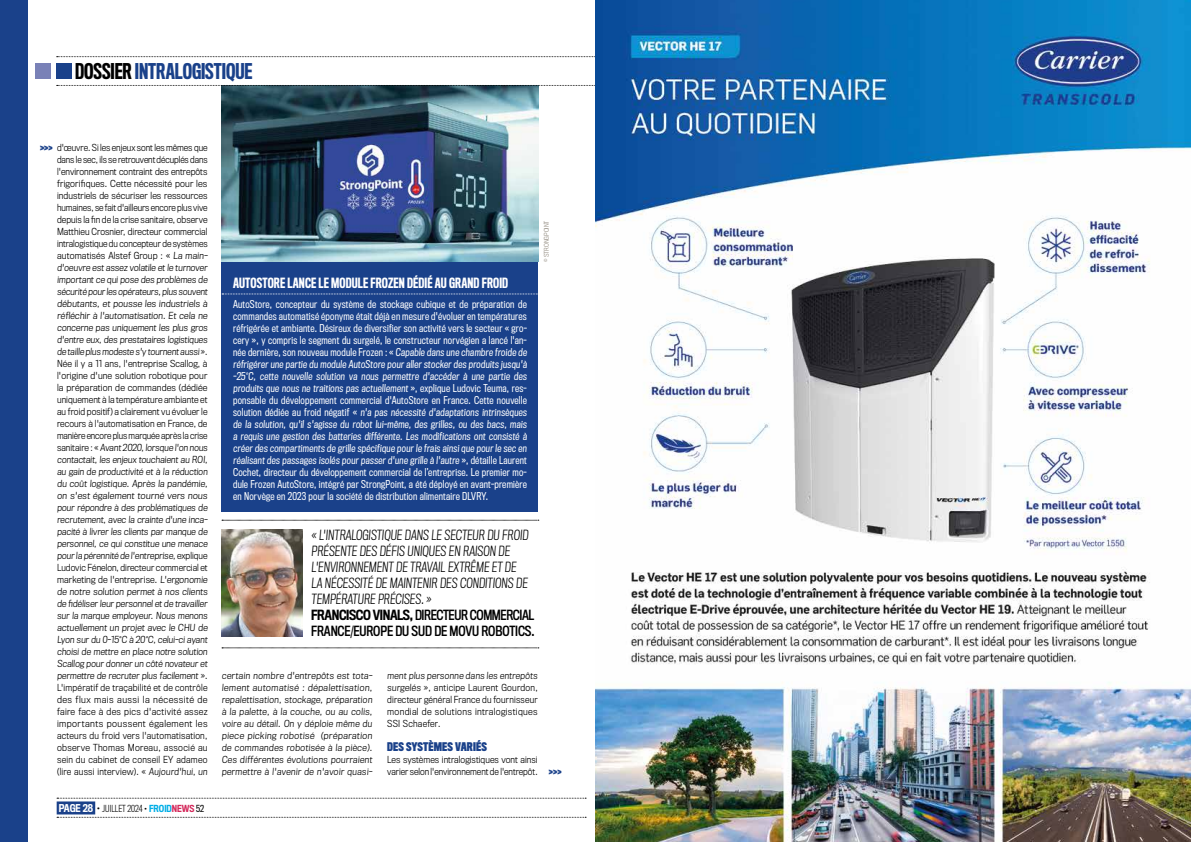
<style>
.page{position:relative;width:1191px;height:842px;background:#fff}
.page>*{position:absolute;margin:0;border:0;box-sizing:border-box;transform-origin:0 0}
.t1{font:500 20px "Titling Gothic FB Comp";color:#1a418a}
.t2{font:300 13px/16px "Titling Gothic FB Cond";color:#000}
.t3{font:13px/16px "Titling Gothic FB Cond Standard";letter-spacing:-.015em;color:#000}
.t4{font:500 13px "Titling Gothic FB Comp";letter-spacing:.01em;color:#fff}
.t5{font:700 11px "Titling Gothic FB Comp";letter-spacing:.015em;color:#1a418a}
.t6{font:10px/12px "Titling Gothic FB Cond";letter-spacing:.02em;color:#fff;text-align:justify}
.t7{font:300 9px/12px "Titling Gothic FB Narrow";letter-spacing:.005em;color:#000}
.t8{font:300 9px "Titling Gothic FB Cond";color:#000}
.t9{font:300 6px "Titling Gothic FB Narrow";color:#898175}
.s1{color:#000}
.s2{font-weight:500;font-size:10px;color:#fff}
.s3{font-weight:400;font-size:10px}
.s4{font-weight:400}
.s5{font-weight:500;color:#00aee6}
.s6{font-weight:500;color:#d4295b}
.s7{font-family:"Titling Gothic FB Cond";font-weight:500}
.s8{font-family:"Titling Gothic FB Comp";font-weight:700;font-size:11px;color:#1a418a}
</style>
<div class="page">
<div style="left:222px;top:142px;width:316px;height:369px;background:#1a418a"></div>
<svg style="left:222px;top:294px;width:316px;height:1px"></svg>
<svg style="left:222px;top:520px;width:317px;height:1px"></svg>
<svg style="left:222px;top:648px;width:317px;height:1px"></svg>
<div style="left:35px;top:63px;width:16px;height:16px;background:#7981b7"></div>
<svg style="left:57px;top:817px;width:529px;height:1px"></svg>
<svg style="left:57px;top:798px;width:529px;height:1px"></svg>
<div style="left:57px;top:801px;width:38px;height:13px;background:#1a418a"></div>
<div style="left:0;top:0;width:27px;height:842px;background:#1a418a"></div>
<img style="left:222px;top:86px;width:316px;height:175px">
<div style="left:56px;top:63px;width:16px;height:16px;background:#1a418a"></div>
<svg style="left:57px;top:56px;width:538px;height:1px"></svg>
<svg style="left:57px;top:85px;width:538px;height:1px"></svg>
<img style="left:222px;top:530px;width:81px;height:107px">
<img style="left:595px;top:0;width:596px;height:842px">
<h1 class="t1" style="left:75px;top:60px;width:179px"><span class="s1">DOSSIER</span> INTRALOGISTIQUE</h1>
<p class="t7" style="left:57px;top:141px;width:153px">d'œuvre. Si les enjeux sont les mêmes que dans le sec, ils se retrouvent décuplés dans l'environnement contraint des entrepôts frigorifiques. Cette nécessité pour les industriels de sécuriser les ressources humaines, se fait d'ailleurs encore plus vive depuis la fin de la crise sanitaire, observe Matthieu Crosnier, directeur commercial intralogistique du concepteur de systèmes automatisés Alstef Group : « La main&shy;d'oeuvre est assez volatile et le turnover important ce qui pose des problèmes de sécurité pour les opérateurs, plus souvent débutants, et pousse les industriels à réfléchir à l'automatisation. Et cela ne concerne pas uniquement les plus gros d'entre eux, des prestataires logistiques de taille plus modeste s'y tournent aussi ».<br>Née il y a 11 ans, l'entreprise Scallog, à l'origine d'une solution robotique pour la préparation de commandes (dédiée uniquement à la température ambiante et au froid positif) a clairement vu évoluer le recours à l'automatisation en France, de manière encore plus marquée après la crise sanitaire : « Avant 2020, lorsque l'on nous contactait, les enjeux touchaient au ROI, au gain de productivité et à la réduction du coût logistique. Après la pandémie, on s'est également tourné vers nous pour répondre à des problématiques de recrutement, avec la crainte d'une inca&shy;pacité à livrer les clients par manque de personnel, ce qui constitue une menace pour la pérennité de l'entreprise, explique Ludovic Fénelon, directeur commercial et marketing de l'entreprise. L'ergonomie de notre solution permet à nos clients de fidéliser leur personnel et de travailler sur la marque employeur. Nous menons actuellement un projet avec le CHU de Lyon sur du 0-15°C à 20°C, celui-ci ayant choisi de mettre en place notre solution Scallog pour donner un côté novateur et permettre de recruter plus facilement ».<br>L'impératif de traçabilité et de contrôle des flux mais aussi la nécessité de faire face à des pics d'activité assez importants poussent également les acteurs du froid vers l'automatisation, observe Thomas Moreau, associé au sein du cabinet de conseil EY adameo (lire aussi interview). « Aujourd'hui, un</p>
<p class="t5" style="left:40px;top:141px;width:14px">&gt;&gt;&gt;</p>
<p class="t8" style="left:59px;top:803px;width:147px"><span class="s2">PAGE 28</span> <span class="s3">•</span> JUILLET 2024 <span class="s4">•</span> <span class="s5">FROID</span><span class="s6">NEWS</span> <span class="s4">52</span></p>
<h2 class="t4" style="left:233px;top:275px;width:277px">AUTOSTORE LANCE LE MODULE FROZEN DÉDIÉ AU GRAND FROID</h2>
<p class="t6" style="left:233px;top:299px;width:296px">AutoStore, concepteur du système de stockage cubique et de préparation de commandes automatisé éponyme était déjà en mesure d'évoluer en températures réfrigérée et ambiante. Désireux de diversifier son activité vers le secteur « gro&shy;cery », y compris le segment du surgelé, le constructeur norvégien a lancé l'an&shy;née dernière, son nouveau module Frozen : « Capable dans une chambre froide de réfrigérer une partie du module AutoStore pour aller stocker des produits jusqu'à -25°C, cette nouvelle solution va nous permettre d'accéder à une partie des produits que nous ne traitions pas actuellement », explique Ludovic Teuma, res&shy;ponsable du développement commercial d'AutoStore en France. Cette nouvelle solution dédiée au froid négatif « n'a pas nécessité d'adaptations intrinsèques de la solution, qu'il s'agisse du robot lui-même, des grilles, ou des bacs, mais a requis une gestion des batteries différente. Les modifications ont consisté à créer des compartiments de grille spécifique pour le frais ainsi que pour le sec en réalisant des passages isolés pour passer d'une grille à l'autre », détaille Laurent Cochet, directeur du développement commercial de l’entreprise. Le premier mo&shy;dule Frozen AutoStore, intégré par StrongPoint, a été déployé en avant-première en Norvège en 2023 pour la société de distribution alimentaire DLVRY.</p>
<h2 class="t2" style="left:311px;top:528px;width:220px">« L'INTRALOGISTIQUE DANS LE SECTEUR DU FROID PRÉSENTE DES DÉFIS UNIQUES EN RAISON DE L'ENVIRONNEMENT DE TRAVAIL EXTRÊME ET DE LA NÉCESSITÉ DE MAINTENIR DES CONDITIONS DE TEMPÉRATURE PRÉCISES. »</h2>
<h2 class="t3" style="left:311px;top:608px;width:225px"><span class="s7">FRANCISCO VINALS,</span> DIRECTEUR COMMERCIAL<br>FRANCE/EUROPE DU SUD DE MOVU ROBOTICS.</h2>
<p class="t9" style="left:543px;top:262px;width:43px;rotate:-90deg">© STRONGPOINT</p>
<p class="t7" style="left:222px;top:669px;width:153px;text-align:justify">certain nombre d'entrepôts est tota&shy;lement automatisé : dépalettisation, repalettisation, stockage, préparation à la palette, à la couche, ou au colis, voire au détail. On y déploie même du piece picking robotisé (préparation de commandes robotisée à la pièce).<br>Ces différentes évolutions pourraient permettre à l'avenir de n'avoir quasi-</p>
<p class="t7" style="left:387px;top:669px;width:153px;text-align:justify">ment plus personne dans les entrepôts surgelés », anticipe Laurent Gourdon, directeur général France du fournisseur mondial de solutions intralogistiques SSI Schaefer.</p>
<p class="t5" style="left:387px;top:740px;width:101px">DES SYSTÈMES VARIÉS</p>
<p class="t7" style="left:387px;top:753px;width:176px">Les systèmes intralogistiques vont ainsi<br>varier selon l'environnement de l'entrepôt. <span class="s8">&gt;&gt;&gt;</span></p>
</div>
